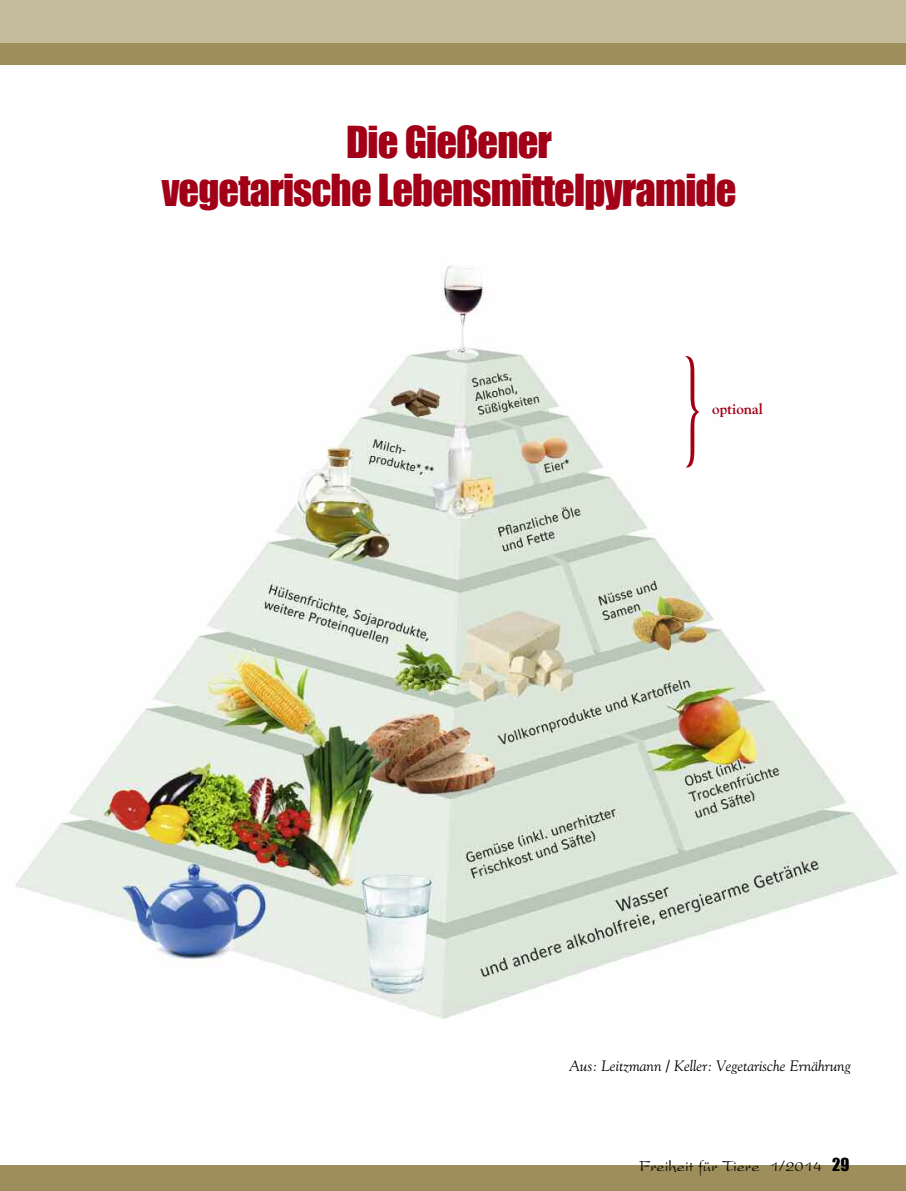
<style>
.page{position:relative;width:906px;height:1191px;background:#fff}
.page>*{position:absolute;margin:0;border:0;box-sizing:border-box;transform-origin:0 0}
.t1{font:300 120px "Helvetica";color:#a10016;scale:.5 1}
.t2{font:40.5px/48.6px "Impact";letter-spacing:-.02em;color:#a10016;text-align:center}
.t3{font:16.5px "President Plain";color:#000}
.t4{font:italic 15px "Goudy";color:#000}
.t5{font:700 15px "Goudy";color:#a10016}
.s1{font-family:"Impact"}
</style>
<div class="page">
<img style="left:15px;top:265px;width:884px;height:753px">
<div style="left:0;top:1165px;width:906px;height:26px;background:#9e8e5b"></div>
<div style="left:0;top:42px;width:906px;height:22px;background:#9e8e5b"></div>
<div style="left:0;top:0;width:906px;height:43px;background:#c5bb9d"></div>
<p class="t2" style="left:162px;top:117px;width:576px">Die Gießener<br>vegetarische Lebensmittelpyramide</p>
<h1 class="t1" style="left:682px;top:333px;width:41px">}</h1>
<p class="t5" style="left:712px;top:400px;width:52px">optional</p>
<p class="t4" style="left:569px;top:1057px;width:283px">Aus: Leitzmann / Keller: Vegetarische Ernährung</p>
<p class="t3" style="left:639px;top:1159px;width:212px">Freiheit für Tiere 1/2014 <span class="s1">29</span></p>
</div>
